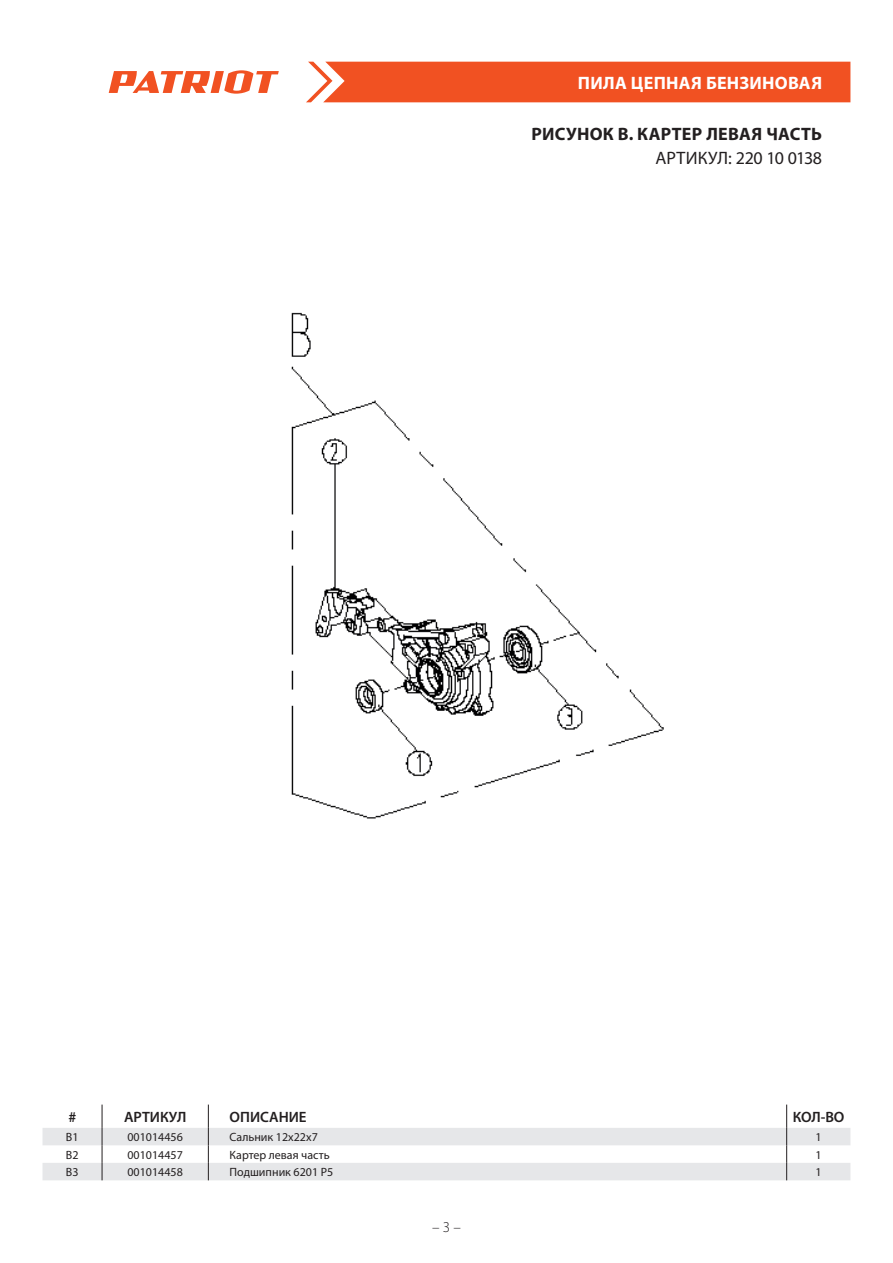
<style>
.page{position:relative;width:893px;height:1263px;background:#fff}
.page>*{position:absolute;margin:0;border:0;box-sizing:border-box;transform-origin:0 0}
.t1{font:700 18px "Myriad Pro";letter-spacing:.015em;color:#231f20}
.t2{font:700 18px "Myriad Pro";letter-spacing:.015em;color:#fff}
.t3{font:18px "Myriad Pro";letter-spacing:-.01em;color:#231f20}
.t4{font:600 15px "Myriad Pro";color:#231f20}
.t5{font:300 15px "Myriad Pro";color:#231f20}
.t6{font:12px "Myriad Pro";color:#231f20}
</style>
<div class="page">
<div style="left:306px;top:62px;width:544px;height:40px;background:#f15122"></div>
<svg style="left:109px;top:70px;width:170px;height:24px"></svg>
<svg style="left:43px;top:1104px;width:807px;height:76px"></svg>
<img style="left:291px;top:312px;width:373px;height:507px">
<h1 class="t2" style="left:578px;top:73px;width:246px">ПИЛА ЦЕПНАЯ БЕНЗИНОВАЯ</h1>
<h1 class="t1" style="left:531px;top:124px;width:292px">РИСУНОК B. КАРТЕР ЛЕВАЯ ЧАСТЬ</h1>
<h1 class="t3" style="left:655px;top:147px;width:168px">АРТИКУЛ: 220 10 0138</h1>
<p class="t4" style="left:68px;top:1107px;width:9px">#</p>
<p class="t4" style="left:124px;top:1107px;width:64px">АРТИКУЛ</p>
<p class="t4" style="left:230px;top:1107px;width:78px">ОПИСАНИЕ</p>
<p class="t4" style="left:793px;top:1107px;width:53px">КОЛ-ВО</p>
<p class="t6" style="left:66px;top:1130px;width:14px">B1</p>
<p class="t6" style="left:127px;top:1130px;width:57px">001014456</p>
<p class="t6" style="left:230px;top:1130px;width:90px">Сальник 12х22х7</p>
<p class="t6" style="left:815px;top:1130px;width:8px">1</p>
<p class="t6" style="left:66px;top:1147px;width:14px">B2</p>
<p class="t6" style="left:127px;top:1147px;width:57px">001014457</p>
<p class="t6" style="left:230px;top:1147px;width:102px">Картер левая часть</p>
<p class="t6" style="left:815px;top:1147px;width:8px">1</p>
<p class="t6" style="left:66px;top:1165px;width:14px">B3</p>
<p class="t6" style="left:127px;top:1165px;width:57px">001014458</p>
<p class="t6" style="left:230px;top:1165px;width:105px">Подшипник 6201 P5</p>
<p class="t6" style="left:815px;top:1165px;width:8px">1</p>
<p class="t5" style="left:432px;top:1218px;width:30px">– 3 –</p>
</div>
